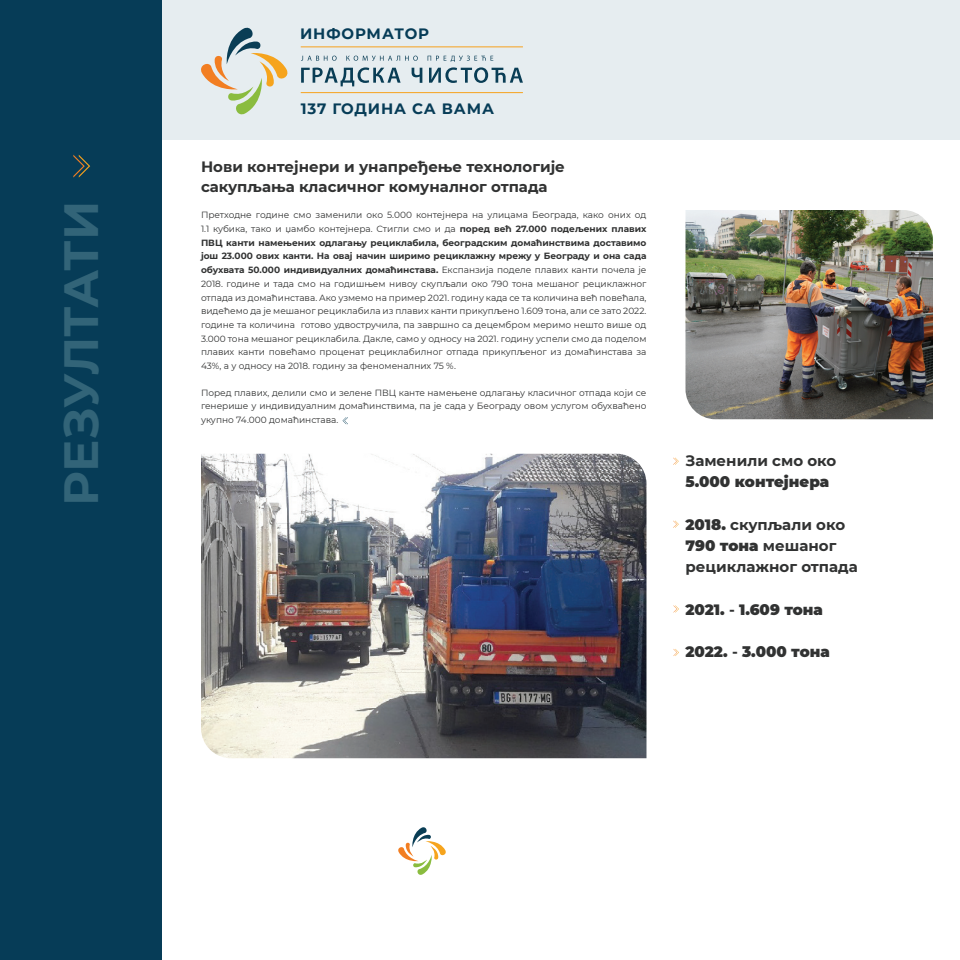
<style>
.page{position:relative;width:960px;height:960px;background:#fff}
.page>*{position:absolute;margin:0;border:0;box-sizing:border-box;transform-origin:0 0}
.t1{font:700 48px "Montserrat";letter-spacing:-.01em;color:#326478}
.t2{font:700 15px/21.2px "Montserrat";color:#313232}
.t3{font:900 15px "Montserrat";color:#313232}
.t4{font:700 15px "Montserrat";letter-spacing:.06em;color:#063c57}
.t5{font:9px/13.7px "Montserrat";color:#313232;text-align:justify}
.s1{font-weight:700}
.s2{font-weight:900}
</style>
<div class="page">
<div style="left:0;top:0;width:960px;height:140px;background:#e6edf0"></div>
<div style="left:0;top:0;width:162px;height:960px;background:#063c57"></div>
<svg style="left:201px;top:28px;width:87px;height:86px"></svg>
<svg style="left:301px;top:56px;width:36px;height:5px"></svg>
<svg style="left:346px;top:56px;width:72px;height:5px"></svg>
<svg style="left:301px;top:67px;width:100px;height:19px"></svg>
<svg style="left:412px;top:68px;width:10px;height:15px"></svg>
<svg style="left:428px;top:56px;width:95px;height:27px"></svg>
<svg style="left:73px;top:155px;width:17px;height:23px"></svg>
<hr style="left:301px;top:46px;width:222px;height:1px;background:#f6a21d">
<hr style="left:301px;top:92px;width:222px;height:1px;background:#f6a21d">
<svg style="left:673px;top:458px;width:6px;height:7px"></svg>
<svg style="left:673px;top:520px;width:6px;height:8px"></svg>
<svg style="left:674px;top:605px;width:5px;height:8px"></svg>
<svg style="left:674px;top:649px;width:5px;height:7px"></svg>
<img style="left:201px;top:454px;width:445px;height:304px">
<img style="left:686px;top:210px;width:247px;height:209px">
<svg style="left:343px;top:417px;width:5px;height:7px"></svg>
<svg style="left:398px;top:827px;width:48px;height:48px"></svg>
<h1 class="t1" style="left:47px;top:506px;width:306px;rotate:-90deg">РЕЗУЛТАТИ</h1>
<h2 class="t4" style="left:300px;top:22px;width:131px">ИНФОРМАТОР</h2>
<h2 class="t4" style="left:301px;top:98px;width:195px">137 ГОДИНА СА ВАМА</h2>
<h2 class="t2" style="left:201px;top:156px;width:365px;line-height:19.7px">Нови контејнери и унапређење технологије сакупљања класичног комуналног отпада</h2>
<p class="t5" style="left:201px;top:208px;width:447px">Претходне године смо заменили око 5.000 контејнера на улицама Београда, како оних од 1.1 кубика, тако и џамбо контејнера. Стигли смо и да <span class="s1">поред већ 27.000 подељених плавих ПВЦ канти намењених одлагању рециклабила, београдским домаћинствима доставимо још 23.000 ових канти. На овај начин ширимо рециклажну мрежу у Београду и она сада обухвата 50.000 индивидуалних домаћинстава.</span> Експанзија поделе плавих канти почела је 2018. године и тада смо на годишњем нивоу скупљали око 790 тона мешаног рециклажног отпада из домаћинстава. Ако узмемо на пример 2021. годину када се та количина већ повећала, видећемо да је мешаног рециклабила из плавих канти прикупљено 1.609 тона, али се зато 2022. године та количина готово удвостручила, па завршно са децембром меримо нешто више од 3.000 тона мешаног рециклабила. Дакле, само у односу на 2021. годину успели смо да поделом плавих канти повећамо проценат рециклабилног отпада прикупљеног из домаћинстава за 43%, а у односу на 2018. годину за феноменалних 75 %.</p>
<p class="t5" style="left:201px;top:385px;width:447px">Поред плавих, делили смо и зелене ПВЦ канте намењене одлагању класичног отпада који се генерише у индивидуалним домаћинствима, па је сада у Београду овом услугом обухваћено укупно 74.000 домаћинстава.</p>
<h2 class="t2" style="left:686px;top:449px;width:152px">Заменили смо око</h2>
<h2 class="t3" style="left:686px;top:471px;width:145px">5.000 контејнера</h2>
<h2 class="t2" style="left:686px;top:513px;width:174px"><span class="s2">2018.</span> скупљали око<br><span class="s2">790 тона</span> мешаног рециклажног отпада</h2>
<h2 class="t3" style="left:686px;top:598px;width:139px">2021. <span class="s1">-</span> 1.609 тона</h2>
<h2 class="t3" style="left:686px;top:641px;width:146px">2022. <span class="s1">-</span> 3.000 тона</h2>
</div>
